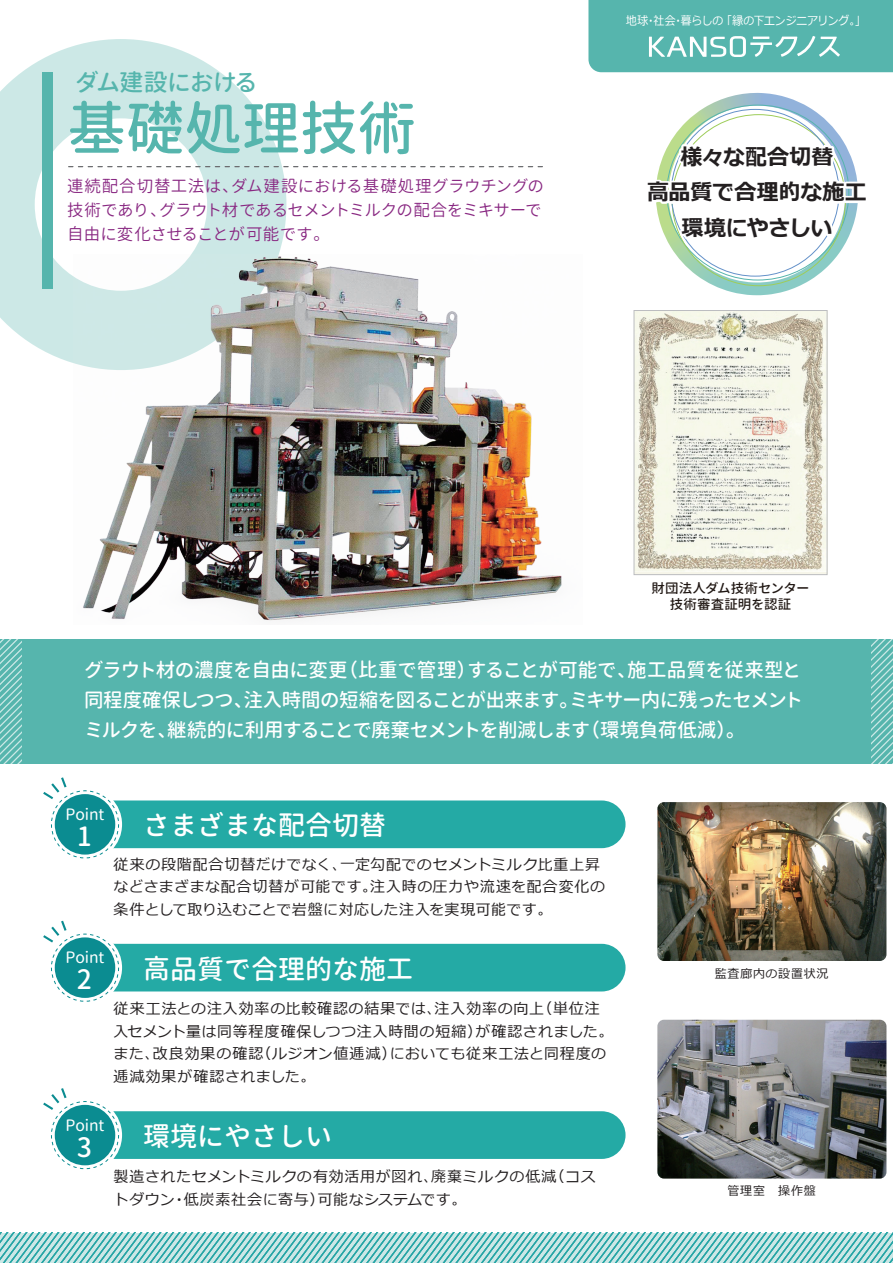
<style>
.page{position:relative;width:893px;height:1263px;background:#fff}
.page>*{position:absolute;margin:0;border:0;box-sizing:border-box;transform-origin:0 0}
.t1{font:500 58.5px "Gen Jyuu Gothic";letter-spacing:-.005em;color:#56b5ad}
.t2{font:500 27px "Gen Jyuu Gothic";color:#fff}
.t3{font:500 26.7px "Gen Jyuu Gothic";color:#fff}
.t4{font:500 24px "Gen Jyuu Gothic";letter-spacing:-.04em;color:#56b5ad}
.t5{font:700 22.05px/35.7px "Meiryo";letter-spacing:-.005em;color:#231f20;text-align:center}
.t6{font:500 19.5px/30px "Gen Jyuu Gothic";letter-spacing:-.06em;color:#fff;text-align:justify}
.t7{font:16.5px/24px "Gen Jyuu Gothic";letter-spacing:-.005em;color:#892882}
.t8{font:15.75px "Gen Jyuu Gothic";letter-spacing:-.01em;color:#fff}
.t9{font:15px/22.5px "Meiryo";letter-spacing:.045em;color:#231f20}
.t10{font:500 13.2px/16.5px "Gen Jyuu Gothic";letter-spacing:.005em;color:#211814;text-align:center}
.t11{font:12px "Meiryo";letter-spacing:-.005em;color:#fff;scale:.9 1}
.t12{font:12px "Meiryo";letter-spacing:.07em;color:#231f20}
</style>
<div class="page">
<svg style="left:588px;top:0;width:305px;height:72px;background:#5fb9b1"></svg>
<svg style="left:0;top:39px;width:286px;height:324px;fill:#cce8e6"></svg>
<div style="left:0;top:639px;width:893px;height:125px;background:#56b5ad"></div>
<svg style="left:0;top:639px;width:22px;height:125px"></svg>
<svg style="left:871px;top:639px;width:22px;height:125px"></svg>
<svg style="left:0;top:1232px;width:893px;height:1px"></svg>
<svg style="left:0;top:1233px;width:893px;height:30px;background:#93d0cf"></svg>
<svg style="left:69px;top:166px;width:474px;height:1px"></svg>
<div style="left:114px;top:800px;width:511px;height:48px;background:#24aaa5"></div>
<svg style="left:48px;top:787px;width:74px;height:74px"></svg>
<div style="left:55px;top:794px;width:60px;height:60px;background:#0b8c91;border-radius:50%"></div>
<div style="left:51px;top:790px;width:68px;height:68px;border:1px dashed #0b8c91;border-radius:50%"></div>
<svg style="left:43px;top:777px;width:25px;height:24px"></svg>
<div style="left:114px;top:944px;width:511px;height:47px;background:#24aaa5"></div>
<svg style="left:48px;top:930px;width:74px;height:75px"></svg>
<div style="left:55px;top:937px;width:60px;height:61px;background:#0b8c91;border-radius:50%"></div>
<div style="left:51px;top:934px;width:68px;height:67px;border:1px dashed #0b8c91;border-radius:50%"></div>
<svg style="left:43px;top:920px;width:25px;height:24px"></svg>
<svg style="left:656px;top:93px;width:202px;height:202px"></svg>
<img style="left:657px;top:802px;width:229px;height:159px">
<img style="left:657px;top:1020px;width:229px;height:158px">
<div style="left:114px;top:1111px;width:511px;height:48px;background:#24aaa5"></div>
<svg style="left:48px;top:1098px;width:74px;height:74px"></svg>
<div style="left:55px;top:1105px;width:60px;height:60px;background:#0b8c91;border-radius:50%"></div>
<div style="left:51px;top:1101px;width:68px;height:68px;border:1px dashed #0b8c91;border-radius:50%"></div>
<svg style="left:43px;top:1088px;width:25px;height:24px"></svg>
<img style="left:74px;top:254px;width:488px;height:367px">
<img style="left:636px;top:312px;width:189px;height:260px">
<div style="left:634px;top:310px;width:193px;height:265px;border:1px solid #bcbdc0"></div>
<h3 class="t4" style="left:75px;top:65px;width:184px">ダム建設における</h3>
<h1 class="t1" style="left:67px;top:86px;width:350px">基礎処理技術</h1>
<p class="t7" style="left:67px;top:174px;width:478px">連続配合切替工法は、ダム建設における基礎処理グラウチングの技術であり、グラウト材であるセメントミルクの配合をミキサーで自由に変化させることが可能です。</p>
<p class="t11" style="left:626px;top:14px;width:268px">地球・社会・暮らしの 「縁の下エンジニアリング。」</p>
<h3 class="t5" style="left:647px;top:139px;width:221px">様々な配合切替<br>高品質で合理的な施工環境にやさしい</h3>
<p class="t10" style="left:651px;top:580px;width:160px">財団法人ダム技術センター技術審査証明を認証</p>
<h3 class="t6" style="left:84px;top:654px;width:721px">グラウト材の濃度を自由に変更（比重で管理）することが可能で、施工品質を従来型と同程度確保しつつ、注入時間の短縮を図ることが出来ます。ミキサー内に残ったセメントミルクを、継続的に利用することで廃棄セメントを削減します（環境負荷低減）。</h3>
<p class="t8" style="left:66px;top:803px;width:40px">Point</p>
<h3 class="t3" style="left:77px;top:817px;width:17px">1</h3>
<h2 class="t2" style="left:143px;top:806px;width:244px">さまざまな配合切替</h2>
<p class="t9" style="left:114px;top:853px;width:493px">従来の段階配合切替だけでなく、一定勾配でのセメントミルク比重上昇などさまざまな配合切替が可能です。注入時の圧力や流速を配合変化の条件として取り込むことで岩盤に対応した注入を実現可能です。</p>
<p class="t8" style="left:66px;top:946px;width:40px">Point</p>
<h3 class="t3" style="left:77px;top:960px;width:17px">2</h3>
<h2 class="t2" style="left:143px;top:949px;width:271px">高品質で合理的な施工</h2>
<p class="t12" style="left:715px;top:966px;width:115px">監査廊内の設置状況</p>
<p class="t9" style="left:114px;top:998px;width:501px">従来工法との注入効率の比較確認の結果では、注入効率の向上（単位注入セメント量は同等程度確保しつつ注入時間の短縮）が確認されました。また、改良効果の確認（ルジオン値逓減）においても従来工法と同程度の逓減効果が確認されました。</p>
<p class="t8" style="left:66px;top:1113px;width:40px">Point</p>
<h3 class="t3" style="left:77px;top:1127px;width:17px">3</h3>
<h2 class="t2" style="left:143px;top:1116px;width:190px">環境にやさしい</h2>
<p class="t9" style="left:114px;top:1165px;width:484px">製造されたセメントミルクの有効活用が図れ、廃棄ミルクの低減（コストダウン・低炭素社会に寄与）可能なシステムです。</p>
<p class="t12" style="left:727px;top:1184px;width:90px">管理室　操作盤</p>
</div>
